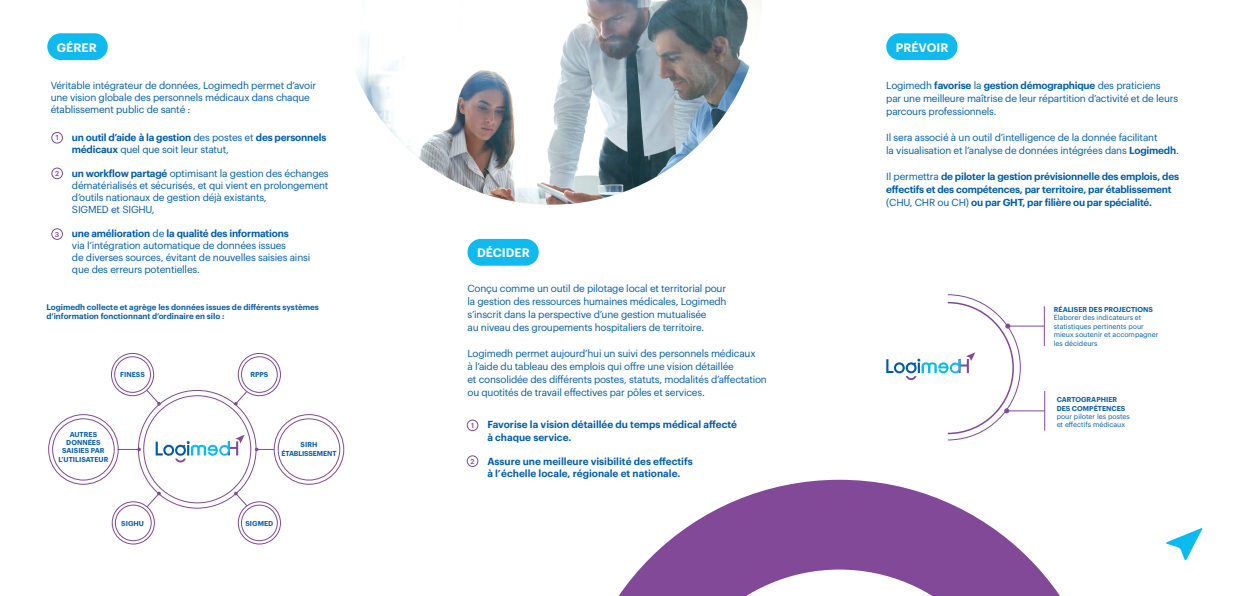
<style>
.page{position:relative;width:1259px;height:596px;background:#fff}
.page>*{position:absolute;margin:0;border:0;box-sizing:border-box;transform-origin:0 0}
.t1{font:600 12px "Graphik";letter-spacing:.005em;color:#fff}
.t2{font:10px/13px "Graphik";letter-spacing:-.02em;color:#005da9}
.t3{font:600 10px/13px "Graphik";letter-spacing:-.02em;color:#005da9}
.t4{font:600 10px/12px "Graphik";color:#005da9}
.t5{font:600 8px/9px "Graphik";color:#055da9}
.t6{font:7px/8.4px "Graphik";color:#005da9}
.t7{font:600 7px "Graphik";color:#055da9}
.t8{font:7px "Graphik";color:#055da9}
.t9{font:600 7px "Graphik";color:#005da9}
.t10{font:600 7px/8.4px "Graphik";letter-spacing:-.02em;color:#055da9;text-align:center}
.t11{font:500 7px "Graphik";color:#814997}
.s1{font-weight:400}
.s2{font-weight:600}
</style>
<div class="page">
<svg style="left:356px;top:0;width:406px;height:266px"></svg>
<div style="left:467px;top:419px;width:11px;height:11px;border:1px solid #814997;border-radius:50%"></div>
<div style="left:467px;top:455px;width:11px;height:11px;border:1px solid #814997;border-radius:50%"></div>
<div style="left:52px;top:132px;width:11px;height:11px;border:1px solid #814997;border-radius:50%"></div>
<div style="left:52px;top:168px;width:11px;height:11px;border:1px solid #814997;border-radius:50%"></div>
<div style="left:52px;top:228px;width:11px;height:11px;border:1px solid #814997;border-radius:50%"></div>
<div style="left:48px;top:414px;width:70px;height:70px;border:1px solid #814997;border-radius:50%"></div>
<div style="left:52px;top:418px;width:63px;height:62px;border:1px solid #814997;border-radius:50%"></div>
<div style="left:274px;top:414px;width:70px;height:70px;border:1px solid #814997;border-radius:50%"></div>
<div style="left:278px;top:418px;width:62px;height:62px;border:1px solid #814997;border-radius:50%"></div>
<svg style="left:156px;top:435px;width:89px;height:27px"></svg>
<div style="left:111px;top:353px;width:43px;height:42px;border:1px solid #814997;border-radius:50%"></div>
<div style="left:238px;top:353px;width:43px;height:42px;border:1px solid #814997;border-radius:50%"></div>
<svg style="left:146px;top:389px;width:15px;height:16px"></svg>
<svg style="left:146px;top:491px;width:15px;height:16px"></svg>
<svg style="left:234px;top:390px;width:13px;height:15px"></svg>
<svg style="left:234px;top:491px;width:13px;height:15px"></svg>
<svg style="left:255px;top:447px;width:19px;height:4px"></svg>
<svg style="left:118px;top:447px;width:23px;height:4px"></svg>
<div style="left:114px;top:356px;width:37px;height:36px;border:1px solid #814997;border-radius:50%"></div>
<div style="left:241px;top:356px;width:37px;height:36px;border:1px solid #814997;border-radius:50%"></div>
<div style="left:238px;top:501px;width:43px;height:43px;border:1px solid #814997;border-radius:50%"></div>
<div style="left:241px;top:504px;width:37px;height:36px;border:1px solid #814997;border-radius:50%"></div>
<div style="left:112px;top:501px;width:43px;height:43px;border:1px solid #814997;border-radius:50%"></div>
<div style="left:115px;top:504px;width:37px;height:36px;border:1px solid #814997;border-radius:50%"></div>
<hr style="left:1007px;top:325px;width:37px;height:1px;background:#814997">
<hr style="left:1006px;top:410px;width:38px;height:1px;background:#814997">
<svg style="left:886px;top:294px;width:135px;height:146px"></svg>
<hr style="left:1044px;top:306px;width:1px;height:39px;background:#814997">
<hr style="left:1044px;top:391px;width:1px;height:39px;background:#814997">
<div style="left:47px;top:33px;width:61px;height:27px;background:#11baee;border-radius:13px"></div>
<div style="left:467px;top:239px;width:72px;height:26px;background:#11baee;border-radius:13px"></div>
<div style="left:886px;top:33px;width:71px;height:27px;background:#11baee;border-radius:13px"></div>
<svg style="left:619px;top:479px;width:441px;height:116px;fill:#814997"></svg>
<svg style="left:1166px;top:528px;width:36px;height:32px"></svg>
<p class="t1" style="left:57px;top:38px;width:41px">GÉRER</p>
<p class="t2" style="left:51px;top:77px;width:267px">Véritable intégrateur de données, Logimedh permet d’avoir</p>
<p class="t2" style="left:51px;top:89px;width:261px">une vision globale des personnels médicaux dans chaque</p>
<p class="t2" style="left:51px;top:101px;width:141px">établissement public de santé :</p>
<p class="t11" style="left:56px;top:132px;width:4px">1</p>
<p class="t11" style="left:55px;top:168px;width:6px">2</p>
<p class="t11" style="left:55px;top:228px;width:6px">3</p>
<p class="t3" style="left:72px;top:130px;width:256px;line-height:12px">un outil d’aide à la gestion <span class="s1">des postes et</span> des personnels médicaux <span class="s1">quel que soit leur statut,</span></p>
<p class="t2" style="left:72px;top:166px;width:258px;line-height:12px"><span class="s2">un workflow partagé</span> optimisant la gestion des échanges dématérialisés et sécurisés, et qui vient en prolongement d’outils nationaux de gestion déjà existants,<br>SIGMED et SIGHU,</p>
<p class="t3" style="left:72px;top:226px;width:218px">une amélioration <span class="s1">de</span> la qualité des informations</p>
<p class="t2" style="left:72px;top:238px;width:216px">via l’intégration automatique de données issues</p>
<p class="t2" style="left:72px;top:250px;width:240px">de diverses sources, évitant de nouvelles saisies ainsi</p>
<p class="t2" style="left:72px;top:262px;width:129px">que des erreurs potentielles.</p>
<p class="t5" style="left:46px;top:301px;width:274px">Logimedh collecte et agrège les données issues de différents systèmes d’information fonctionnant d’ordinaire en silo :</p>
<p class="t7" style="left:120px;top:369px;width:26px">FINESS</p>
<p class="t7" style="left:70px;top:428px;width:29px">AUTRES</p>
<p class="t7" style="left:66px;top:437px;width:36px">DONNÉES</p>
<p class="t7" style="left:62px;top:445px;width:44px">SAISIES PAR</p>
<p class="t7" style="left:58px;top:453px;width:52px">L’UTILISATEUR</p>
<p class="t7" style="left:250px;top:369px;width:19px">RPPS</p>
<p class="t10" style="left:281px;top:439px;width:57px">SIRH<br>ÉTABLISSEMENT</p>
<p class="t7" style="left:121px;top:518px;width:24px">SIGHU</p>
<p class="t7" style="left:245px;top:517px;width:29px">SIGMED</p>
<p class="t1" style="left:477px;top:243px;width:54px">DÉCIDER</p>
<p class="t2" style="left:467px;top:281px;width:260px">Conçu comme un outil de pilotage local et territorial pour la gestion des ressources humaines médicales, Logimedh s’inscrit dans la perspective d’une gestion mutualisée<br>au niveau des groupements hospitaliers de territoire.</p>
<p class="t2" style="left:467px;top:346px;width:301px">Logimedh permet aujourd’hui un suivi des personnels médicaux<br>à l’aide du tableau des emplois qui offre une vision détaillée<br>et consolidée des différents postes, statuts, modalités d’affectation ou quotités de travail effectives par pôles et services.</p>
<p class="t11" style="left:471px;top:419px;width:4px">1</p>
<p class="t11" style="left:470px;top:455px;width:6px">2</p>
<p class="t4" style="left:487px;top:417px;width:251px">Favorise la vision détaillée du temps médical affecté à chaque service.</p>
<p class="t4" style="left:487px;top:453px;width:207px">Assure une meilleure visibilité des effectifs à l’échelle locale, régionale et nationale.</p>
<p class="t1" style="left:895px;top:38px;width:54px">PRÉVOIR</p>
<p class="t2" style="left:886px;top:77px;width:293px">Logimedh <span class="s2">favorise</span> la <span class="s2">gestion démographique</span> des praticiens par une meilleure maîtrise de leur répartition d’activité et de leurs parcours professionnels.</p>
<p class="t2" style="left:886px;top:129px;width:294px">Il sera associé à un outil d’intelligence de la donnée facilitant<br>la visualisation et l’analyse de données intégrées dans <span class="s2">Logimedh</span>.</p>
<p class="t3" style="left:886px;top:168px;width:294px"><span class="s1">Il permettra</span> de piloter la gestion prévisionnelle des emplois, des effectifs et des compétences, par territoire, par établissement <span class="s1">(CHU, CHR ou CH)</span> ou par GHT, par filière ou par spécialité.</p>
<p class="t9" style="left:1053px;top:304px;width:101px">RÉALISER DES PROJECTIONS</p>
<p class="t6" style="left:1053px;top:313px;width:106px">Élaborer des indicateurs et statistiques pertinents pour mieux soutenir et accompagner les décideurs</p>
<p class="t7" style="left:1056px;top:394px;width:62px">CARTOGRAPHIER</p>
<p class="t7" style="left:1056px;top:402px;width:70px">DES COMPÉTENCES</p>
<p class="t8" style="left:1056px;top:411px;width:75px">pour piloter les postes</p>
<p class="t8" style="left:1056px;top:419px;width:70px">et effectifs médicaux</p>
</div>
